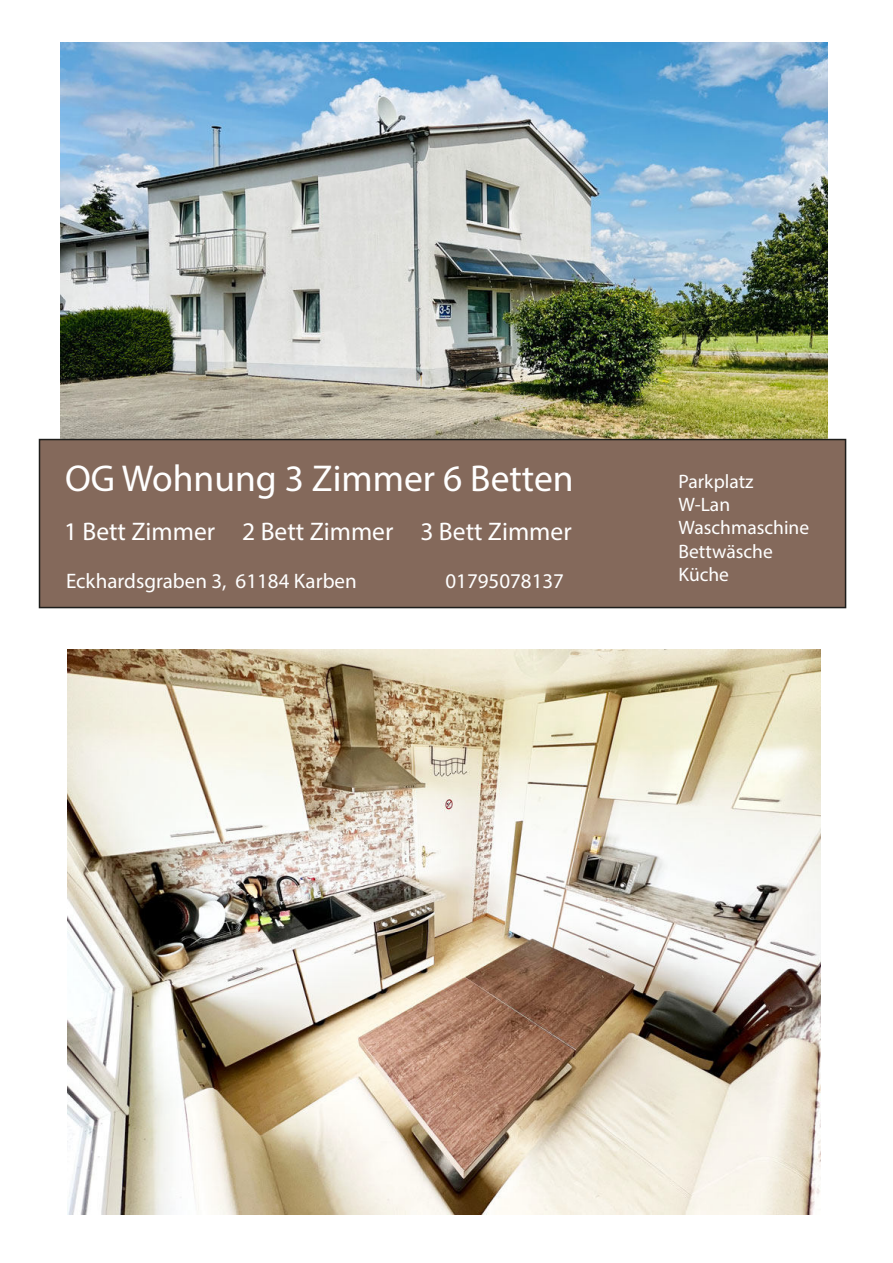
<style>
.page{position:relative;width:893px;height:1263px;background:#fff}
.page>*{position:absolute;margin:0;border:0;box-sizing:border-box;transform-origin:0 0}
.t1{font:37.5px "Myriad Pro";color:#fff}
.t2{font:25.5px "Myriad Pro";color:#fff}
.t3{font:21px "Myriad Pro";color:#fff}
.t4{font:19.5px/23.4px "Myriad Pro";color:#fff}
</style>
<div class="page">
<img style="left:61px;top:42px;width:766px;height:397px">
<div style="left:39px;top:439px;width:807px;height:169px;background:#84695b;border:2px solid #1d1d1b"></div>
<img style="left:67px;top:649px;width:754px;height:566px">
<h1 class="t1" style="left:65px;top:464px;width:510px">OG Wohnung 3 Zimmer 6 Betten</h1>
<h2 class="t2" style="left:64px;top:522px;width:509px">1 Bett Zimmer 2 Bett Zimmer 3 Bett Zimmer</h2>
<p class="t3" style="left:66px;top:573px;width:292px">Eckhardsgraben 3, 61184 Karben</p>
<p class="t3" style="left:445px;top:573px;width:120px">01795078137</p>
<p class="t4" style="left:679px;top:471px;width:132px">Parkplatz<br>W-Lan<br>Waschmaschine<br>Bettwäsche<br>Küche</p>
</div>
